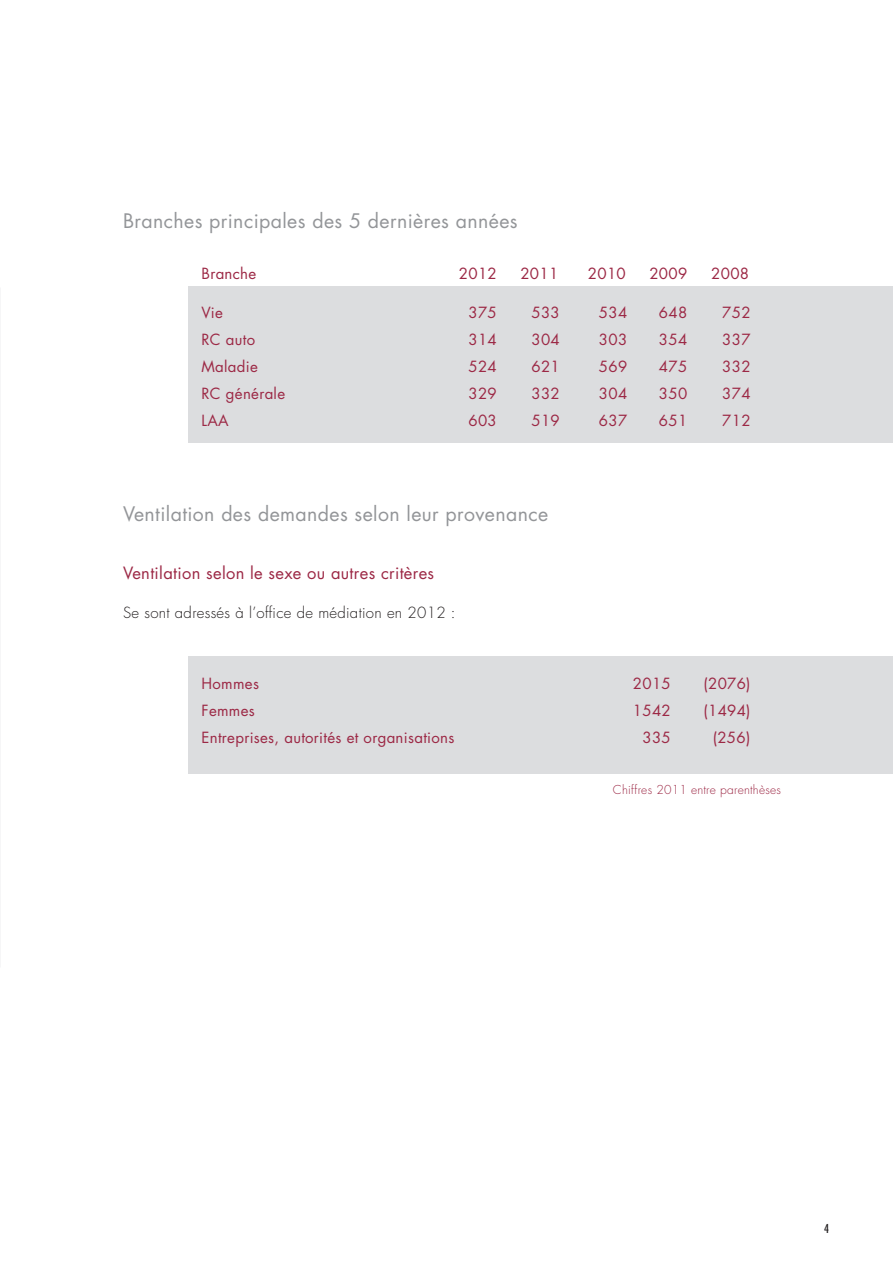
<style>
.page{position:relative;width:893px;height:1263px;background:#fff}
.page>*{position:absolute;margin:0;border:0;box-sizing:border-box;transform-origin:0 0}
.t1{font:19.5px "Futura";letter-spacing:.02em;color:#939598}
.t2{font:16.5px "Futura";letter-spacing:.02em;color:#9c2845}
.t3{font:15px "Futura";letter-spacing:.02em;color:#9c2845}
.t4{font:300 15px "Futura";letter-spacing:.02em;color:#231f20}
.t5{font:300 12px "Futura";letter-spacing:.02em;color:#9c2845}
.t6{font:condensed 12px "Futura";color:#231f20}
</style>
<div class="page">
<div style="left:189px;top:287px;width:704px;height:156px;background:#dcdddf"></div>
<div style="left:189px;top:657px;width:704px;height:117px;background:#dcdddf"></div>
<h1 class="t1" style="left:123px;top:208px;width:396px">Branches principales des 5 dernières années</h1>
<p class="t3" style="left:202px;top:263px;width:56px">Branche</p>
<p class="t3" style="left:459px;top:263px;width:39px">2012</p>
<p class="t3" style="left:520px;top:263px;width:39px">2011</p>
<p class="t3" style="left:588px;top:263px;width:39px">2010</p>
<p class="t3" style="left:649px;top:263px;width:39px">2009</p>
<p class="t3" style="left:711px;top:263px;width:39px">2008</p>
<p class="t3" style="left:202px;top:302px;width:23px">Vie</p>
<p class="t3" style="left:468px;top:302px;width:30px">375</p>
<p class="t3" style="left:531px;top:302px;width:30px">533</p>
<p class="t3" style="left:599px;top:302px;width:30px">534</p>
<p class="t3" style="left:659px;top:302px;width:30px">648</p>
<p class="t3" style="left:722px;top:302px;width:30px">752</p>
<p class="t3" style="left:202px;top:329px;width:55px">RC auto</p>
<p class="t3" style="left:468px;top:329px;width:30px">314</p>
<p class="t3" style="left:531px;top:329px;width:30px">304</p>
<p class="t3" style="left:599px;top:329px;width:30px">303</p>
<p class="t3" style="left:659px;top:329px;width:30px">354</p>
<p class="t3" style="left:722px;top:329px;width:30px">337</p>
<p class="t3" style="left:202px;top:356px;width:58px">Maladie</p>
<p class="t3" style="left:468px;top:356px;width:30px">524</p>
<p class="t3" style="left:531px;top:356px;width:30px">621</p>
<p class="t3" style="left:599px;top:356px;width:30px">569</p>
<p class="t3" style="left:659px;top:356px;width:30px">475</p>
<p class="t3" style="left:722px;top:356px;width:30px">332</p>
<p class="t3" style="left:202px;top:383px;width:85px">RC générale</p>
<p class="t3" style="left:468px;top:383px;width:30px">329</p>
<p class="t3" style="left:531px;top:383px;width:30px">332</p>
<p class="t3" style="left:599px;top:383px;width:30px">304</p>
<p class="t3" style="left:659px;top:383px;width:30px">350</p>
<p class="t3" style="left:722px;top:383px;width:30px">374</p>
<p class="t3" style="left:202px;top:410px;width:29px">LAA</p>
<p class="t3" style="left:468px;top:410px;width:30px">603</p>
<p class="t3" style="left:531px;top:410px;width:30px">519</p>
<p class="t3" style="left:599px;top:410px;width:30px">637</p>
<p class="t3" style="left:659px;top:410px;width:30px">651</p>
<p class="t3" style="left:722px;top:410px;width:30px">712</p>
<h1 class="t1" style="left:123px;top:500px;width:427px">Ventilation des demandes selon leur provenance</h1>
<p class="t2" style="left:123px;top:562px;width:313px">Ventilation selon le sexe ou autres critères</p>
<p class="t4" style="left:123px;top:603px;width:334px">Se sont adressés à l’office de médiation en 2012 :</p>
<p class="t3" style="left:202px;top:673px;width:59px">Hommes</p>
<p class="t3" style="left:633px;top:673px;width:39px">2015</p>
<p class="t3" style="left:703px;top:673px;width:49px">(2076)</p>
<p class="t3" style="left:202px;top:700px;width:55px">Femmes</p>
<p class="t3" style="left:633px;top:700px;width:39px">1542</p>
<p class="t3" style="left:703px;top:700px;width:49px">(1494)</p>
<p class="t3" style="left:202px;top:727px;width:254px">Entreprises, autorités et organisations</p>
<p class="t3" style="left:642px;top:727px;width:30px">335</p>
<p class="t3" style="left:713px;top:727px;width:39px">(256)</p>
<p class="t5" style="left:613px;top:782px;width:169px">Chiffres 2011 entre parenthèses</p>
<p class="t6" style="left:824px;top:1221px;width:6px">4</p>
</div>
